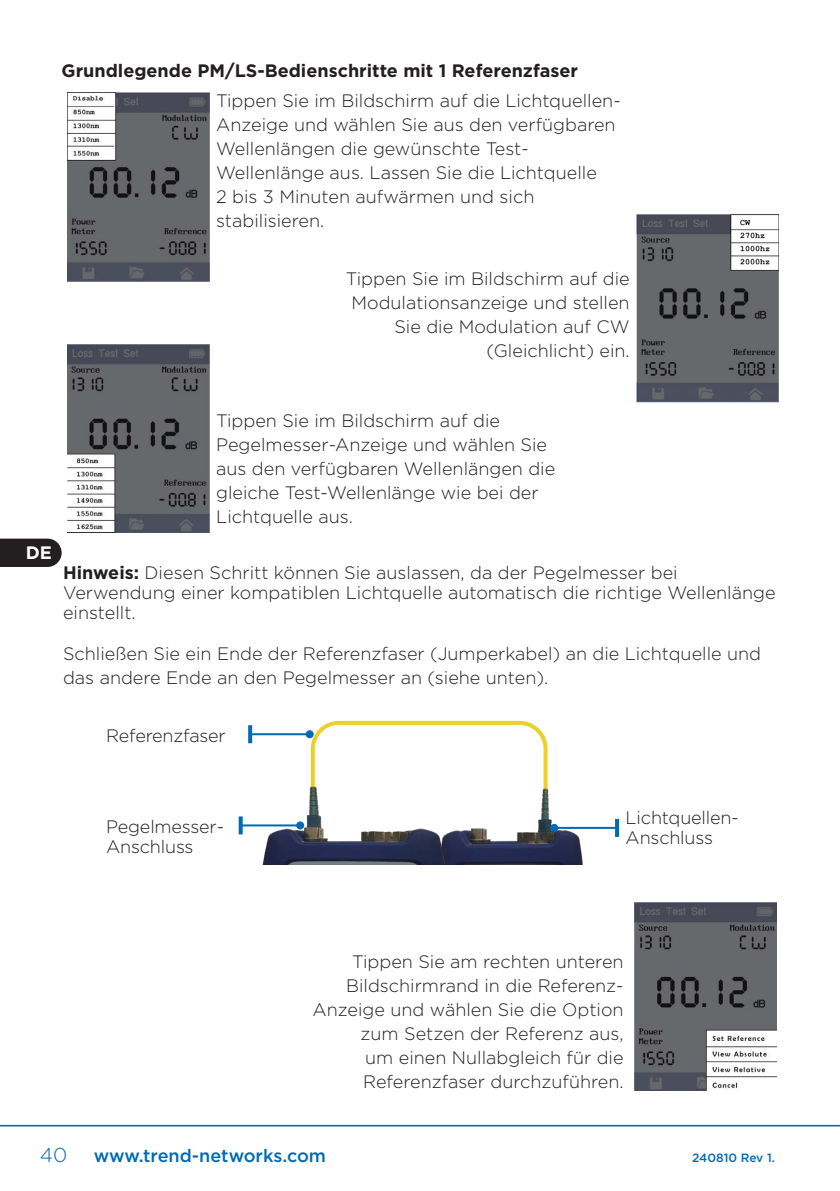
<style>
.page{position:relative;width:840px;height:1191px;background:#fff}
.page>*{position:absolute;margin:0;border:0;box-sizing:border-box;transform-origin:0 0}
.t1{font:300 20px "Gotham";color:#016ab6}
.t2{font:300 18px/24px "Gotham";color:#231f20}
.t3{font:700 18px "Gotham";color:#231f20}
.t4{font:500 18px "Gotham";color:#016ab6}
.t5{font:700 18px "Gotham";color:#fff}
.t6{font:500 12px "Gotham";color:#016ab6}
.s1{font-weight:700}
</style>
<div class="page">
<hr style="left:0;top:1124px;width:839px;height:2px;background:#016ab6">
<img style="left:67px;top:344px;width:142px;height:188px">
<svg style="left:308px;top:720px;width:240px;height:53px"></svg>
<img style="left:453px;top:773px;width:163px;height:92px">
<img style="left:251px;top:773px;width:202px;height:92px">
<hr style="left:250px;top:733px;width:59px;height:2px;background:#016ab6">
<svg style="left:248px;top:725px;width:4px;height:18px"></svg>
<div style="left:305px;top:730px;width:8px;height:8px;background:#016ab6;border-radius:50%"></div>
<hr style="left:240px;top:824px;width:60px;height:2px;background:#016ab6">
<svg style="left:238px;top:816px;width:4px;height:18px"></svg>
<div style="left:296px;top:821px;width:8px;height:8px;background:#016ab6;border-radius:50%"></div>
<hr style="left:554px;top:827px;width:62px;height:2px;background:#016ab6">
<svg style="left:614px;top:819px;width:4px;height:18px"></svg>
<div style="left:550px;top:824px;width:8px;height:8px;background:#016ab6;border-radius:50%"></div>
<img style="left:634px;top:902px;width:142px;height:188px">
<img style="left:67px;top:93px;width:142px;height:189px">
<img style="left:636px;top:214px;width:142px;height:188px">
<svg style="left:0;top:538px;width:62px;height:29px;background:#332f30"></svg>
<p class="t3" style="left:62px;top:60px;width:517px">Grundlegende PM/LS-Bedienschritte mit 1 Referenzfaser</p>
<p class="t2" style="left:216px;top:89px;width:406px">Tippen Sie im Bildschirm auf die Lichtquellen-Anzeige und wählen Sie aus den verfügbaren Wellenlängen die gewünschte Test-Wellenlänge aus. Lassen Sie die Lichtquelle<br>2 bis 3 Minuten aufwärmen und sich stabilisieren.</p>
<p class="t2" style="left:345px;top:267px;width:285px;text-align:right">Tippen Sie im Bildschirm auf die<br>Modulationsanzeige und stellen<br>Sie die Modulation auf CW (Gleichlicht) ein.</p>
<p class="t5" style="left:26px;top:542px;width:28px">DE</p>
<p class="t2" style="left:216px;top:409px;width:340px">Tippen Sie im Bildschirm auf die<br>Pegelmesser-Anzeige und wählen Sie aus den verfügbaren Wellenlängen die gleiche Test-Wellenlänge wie bei der<br>Lichtquelle aus.</p>
<p class="t2" style="left:63px;top:562px;width:713px;line-height:20px"><span class="s1">Hinweis:</span> Diesen Schritt können Sie auslassen, da der Pegelmesser bei<br>Verwendung einer kompatiblen Lichtquelle automatisch die richtige Wellenlänge einstellt.</p>
<p class="t2" style="left:63px;top:642px;width:699px">Schließen Sie ein Ende der Referenzfaser (Jumperkabel) an die Lichtquelle und das andere Ende an den Pegelmesser an (siehe unten).</p>
<p class="t2" style="left:106px;top:723px;width:121px">Referenzfaser</p>
<p class="t2" style="left:106px;top:817px;width:119px;line-height:20px">Pegelmesser-<br>Anschluss</p>
<p class="t2" style="left:625px;top:808px;width:114px;line-height:20px">Lichtquellen-<br>Anschluss</p>
<p class="t2" style="left:312px;top:949px;width:312px;text-align:right">Tippen Sie am rechten unteren<br>Bildschirmrand in die Referenz-<br>Anzeige und wählen Sie die Option zum Setzen der Referenz aus,<br>um einen Nullabgleich für die<br>Referenzfaser durchzuführen.</p>
<p class="t1" style="left:40px;top:1144px;width:29px">40</p>
<p class="t4" style="left:94px;top:1146px;width:233px">www.trend-networks.com</p>
<p class="t6" style="left:691px;top:1151px;width:84px">240810 Rev 1.</p>
</div>
